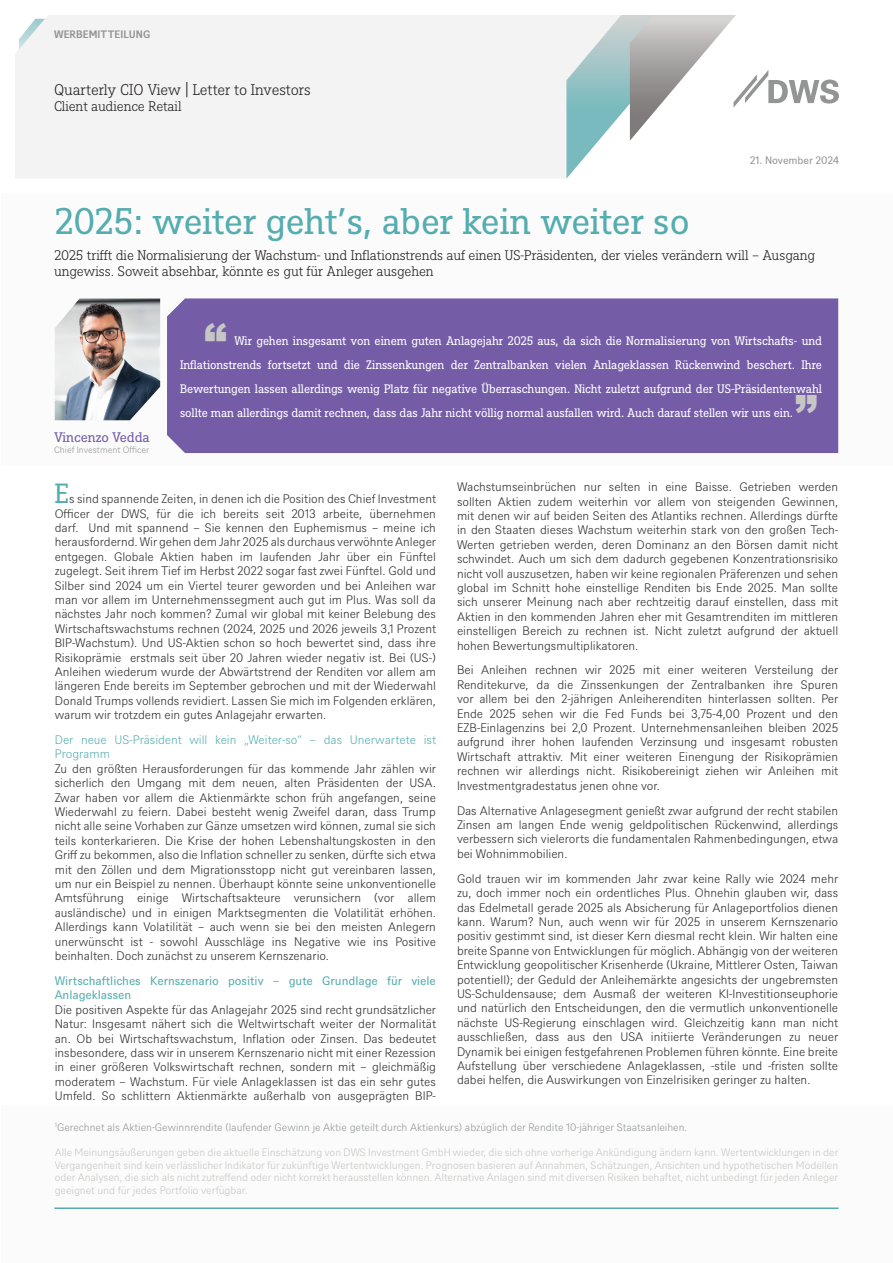
<style>
.page{position:relative;width:893px;height:1263px;background:#fff}
.page>*{position:absolute;margin:0;border:0;box-sizing:border-box;transform-origin:0 0}
.t1{font:900 45px "Arial";color:#c6c6c4}
.t2{font:36px "DWS Slab";letter-spacing:-.005em;color:#55adaf}
.t3{font:27px "DWS Slab";color:#55adaf}
.t4{font:300 15px "DWS Slab";letter-spacing:-.01em;color:#231f20}
.t5{font:300 13.5px/16.2px "DWS Slab";letter-spacing:-.01em;color:#231f20}
.t6{font:13.5px "DWS Slab";letter-spacing:-.01em;color:#745ca7}
.t7{font:300 12px/14.4px "DWS Sans";letter-spacing:-.005em;color:#2a2c2b;text-align:justify}
.t8{font:12px/24px "DWS Slab";letter-spacing:-.01em;color:#fff;text-align:justify}
.t9{font:12px/14.4px "DWS Sans";letter-spacing:-.005em;color:#55adaf}
.t10{font:300 12px/14.4px "DWS Sans";letter-spacing:-.005em;color:#55adaf}
.t11{font:300 10.5px/12.6px "DWS Sans";letter-spacing:-.005em;color:#c6c6c4;text-align:justify}
.t12{font:300 10.5px "DWS Sans";letter-spacing:-.005em;color:#939595}
.t13{font:10.5px "DWS Sans";letter-spacing:-.005em;color:#939595}
.t14{font:700 10.5px "DWS Sans";letter-spacing:.01em;color:#939595}
.t15{font:300 9px "DWS Sans";letter-spacing:-.005em;color:#939595}
</style>
<div class="page">
<div style="left:15px;top:15px;width:551px;height:163px;background:#f3f3f3"></div>
<svg style="left:566px;top:15px;width:64px;height:164px"></svg>
<img style="left:630px;top:15px;width:106px;height:126px">
<div style="left:1px;top:194px;width:891px;height:272px;background:#fbfbfb"></div>
<div style="left:1px;top:1105px;width:891px;height:158px;background:#fbfbfb"></div>
<svg style="left:733px;top:70px;width:106px;height:38px"></svg>
<div style="left:167px;top:298px;width:671px;height:155px;background:#745ca7"></div>
<img style="left:55px;top:298px;width:105px;height:122px">
<hr style="left:54px;top:1207px;width:785px;height:2px;background:#55adaf">
<p class="t14" style="left:54px;top:27px;width:98px">WERBEMITTEILUNG</p>
<p class="t4" style="left:54px;top:79px;width:258px">Quarterly CIO View | Letter to Investors</p>
<p class="t5" style="left:54px;top:97px;width:129px">Client audience Retail</p>
<p class="t2" style="left:54px;top:197px;width:637px">2025: weiter geht’s, aber kein weiter so</p>
<p class="t13" style="left:750px;top:153px;width:91px">21. November 2024</p>
<p class="t5" style="left:54px;top:246px;width:763px">2025 trifft die Normalisierung der Wachstum- und Inflationstrends auf einen US-Präsidenten, der vieles verändern will – Ausgang ungewiss. Soweit absehbar, könnte es gut für Anleger ausgehen</p>
<p class="t1" style="left:204px;top:307px;width:24px">“</p>
<p class="t8" style="left:180px;top:328px;width:643px;text-indent:54px">Wir gehen insgesamt von einem guten Anlagejahr 2025 aus, da sich die Normalisierung von Wirtschafts- und Inflationstrends fortsetzt und die Zinssenkungen der Zentralbanken vielen Anlageklassen Rückenwind beschert. Ihre Bewertungen lassen allerdings wenig Platz für negative Überraschungen. Nicht zuletzt aufgrund der US-Präsidentenwahl sollte man allerdings damit rechnen, dass das Jahr nicht völlig normal ausfallen wird. Auch darauf stellen wir uns ein.</p>
<p class="t1" style="left:795px;top:379px;width:24px">”</p>
<p class="t6" style="left:54px;top:428px;width:97px">Vincenzo Vedda</p>
<p class="t15" style="left:54px;top:444px;width:97px">Chief Investment Officer</p>
<p class="t3" style="left:55px;top:475px;width:16px">E</p>
<p class="t7" style="left:457px;top:479px;width:383px">Wachstumseinbrüchen nur selten in eine Baisse. Getrieben werden sollten Aktien zudem weiterhin vor allem von steigenden Gewinnen, mit denen wir auf beiden Seiten des Atlantiks rechnen. Allerdings dürfte in den Staaten dieses Wachstum weiterhin stark von den großen Tech-Werten getrieben werden, deren Dominanz an den Börsen damit nicht schwindet. Auch um sich dem dadurch gegebenen Konzentrationsrisiko nicht voll auszusetzen, haben wir keine regionalen Präferenzen und sehen global im Schnitt hohe einstellige Renditen bis Ende 2025. Man sollte sich unserer Meinung nach aber rechtzeitig darauf einstellen, dass mit Aktien in den kommenden Jahren eher mit Gesamtrenditen im mittleren einstelligen Bereich zu rechnen ist. Nicht zuletzt aufgrund der aktuell hohen Bewertungsmultiplikatoren.</p>
<p class="t7" style="left:457px;top:662px;width:383px">Bei Anleihen rechnen wir 2025 mit einer weiteren Versteilung der Renditekurve, da die Zinssenkungen der Zentralbanken ihre Spuren vor allem bei den 2-jährigen Anleiherenditen hinterlassen sollten. Per Ende 2025 sehen wir die Fed Funds bei 3,75-4,00 Prozent und den EZB-Einlagenzins bei 2,0 Prozent. Unternehmensanleihen bleiben 2025 aufgrund ihrer hohen laufenden Verzinsung und insgesamt robusten Wirtschaft attraktiv. Mit einer weiteren Einengung der Risikoprämien rechnen wir allerdings nicht. Risikobereinigt ziehen wir Anleihen mit Investmentgradestatus jenen ohne vor.</p>
<p class="t7" style="left:457px;top:802px;width:383px">Das Alternative Anlagesegment genießt zwar aufgrund der recht stabilen Zinsen am langen Ende wenig geldpolitischen Rückenwind, allerdings verbessern sich vielerorts die fundamentalen Rahmenbedingungen, etwa bei Wohnimmobilien.</p>
<p class="t7" style="left:457px;top:870px;width:383px">Gold trauen wir im kommenden Jahr zwar keine Rally wie 2024 mehr zu, doch immer noch ein ordentliches Plus. Ohnehin glauben wir, dass das Edelmetall gerade 2025 als Absicherung für Anlageportfolios dienen kann. Warum? Nun, auch wenn wir für 2025 in unserem Kernszenario positiv gestimmt sind, ist dieser Kern diesmal recht klein. Wir halten eine breite Spanne von Entwicklungen für möglich. Abhängig von der weiteren Entwicklung geopolitischer Krisenherde (Ukraine, Mittlerer Osten, Taiwan potentiell); der Geduld der Anleihemärkte angesichts der ungebremsten US-Schuldensause; dem Ausmaß der weiteren KI-Investitionseuphorie und natürlich den Entscheidungen, den die vermutlich unkonventionelle nächste US-Regierung einschlagen wird. Gleichzeitig kann man nicht ausschließen, dass aus den USA initiierte Veränderungen zu neuer Dynamik bei einigen festgefahrenen Problemen führen könnte. Eine breite Aufstellung über verschiedene Anlageklassen, -stile und -fristen sollte dabei helfen, die Auswirkungen von Einzelrisiken geringer zu halten.</p>
<p class="t12" style="left:55px;top:1120px;width:634px"><sup>1</sup>Gerechnet als Aktien-Gewinnrendite (laufender Gewinn je Aktie geteilt durch Aktienkurs) abzüglich der Rendite 10-jähriger Staatsanleihen.</p>
<p class="t11" style="left:55px;top:1145px;width:785px">Alle Meinungsäußerungen geben die aktuelle Einschätzung von DWS Investment GmbH wieder, die sich ohne vorherige Ankündigung ändern kann. Wertentwicklungen in der Vergangenheit sind kein verlässlicher Indikator für zukünftige Wertentwicklungen. Prognosen basieren auf Annahmen, Schätzungen, Ansichten und hypothetischen Modellen oder Analysen, die sich als nicht zutreffend oder nicht korrekt herausstellen können. Alternative Anlagen sind mit diversen Risiken behaftet, nicht unbedingt für jeden Anleger geeignet und für jedes Portfolio verfügbar.</p>
<p class="t7" style="left:55px;top:491px;width:383px;text-indent:14px">s sind spannende Zeiten, in denen ich die Position des Chief Investment Officer der DWS, für die ich bereits seit 2013 arbeite, übernehmen darf. Und mit spannend – Sie kennen den Euphemismus – meine ich herausfordernd. Wir gehen dem Jahr 2025 als durchaus verwöhnte Anleger entgegen. Globale Aktien haben im laufenden Jahr über ein Fünftel zugelegt. Seit ihrem Tief im Herbst 2022 sogar fast zwei Fünftel. Gold und Silber sind 2024 um ein Viertel teurer geworden und bei Anleihen war man vor allem im Unternehmenssegment auch gut im Plus. Was soll da nächstes Jahr noch kommen? Zumal wir global mit keiner Belebung des Wirtschaftswachstums rechnen (2024, 2025 und 2026 jeweils 3,1 Prozent BIP-Wachstum). Und US-Aktien schon so hoch bewertet sind, dass ihre Risikoprämie erstmals seit über 20 Jahren wieder negativ ist. Bei (US-)<br>Anleihen wiederum wurde der Abwärtstrend der Renditen vor allem am längeren Ende bereits im September gebrochen und mit der Wiederwahl Donald Trumps vollends revidiert. Lassen Sie mich im Folgenden erklären, warum wir trotzdem ein gutes Anlagejahr erwarten.</p>
<p class="t10" style="left:55px;top:732px;width:383px">Der neue US-Präsident will kein „Weiter-so“ – das Unerwartete ist<br>Programm</p>
<p class="t7" style="left:55px;top:761px;width:383px">Zu den größten Herausforderungen für das kommende Jahr zählen wir sicherlich den Umgang mit dem neuen, alten Präsidenten der USA.<br>Zwar haben vor allem die Aktienmärkte schon früh angefangen, seine Wiederwahl zu feiern. Dabei besteht wenig Zweifel daran, dass Trump nicht alle seine Vorhaben zur Gänze umsetzen wird können, zumal sie sich teils konterkarieren. Die Krise der hohen Lebenshaltungskosten in den Griff zu bekommen, also die Inflation schneller zu senken, dürfte sich etwa mit den Zöllen und dem Migrationsstopp nicht gut vereinbaren lassen, um nur ein Beispiel zu nennen. Überhaupt könnte seine unkonventionelle Amtsführung einige Wirtschaftsakteure verunsichern (vor allem ausländische) und in einigen Marktsegmenten die Volatilität erhöhen.<br>Allerdings kann Volatilität – auch wenn sie bei den meisten Anlegern unerwünscht ist - sowohl Ausschläge ins Negative wie ins Positive beinhalten. Doch zunächst zu unserem Kernszenario.</p>
<p class="t9" style="left:55px;top:973px;width:383px">Wirtschaftliches Kernszenario positiv – gute Grundlage für viele<br>Anlageklassen</p>
<p class="t7" style="left:55px;top:1002px;width:383px">Die positiven Aspekte für das Anlagejahr 2025 sind recht grundsätzlicher Natur: Insgesamt nähert sich die Weltwirtschaft weiter der Normalität an. Ob bei Wirtschaftswachstum, Inflation oder Zinsen. Das bedeutet insbesondere, dass wir in unserem Kernszenario nicht mit einer Rezession in einer größeren Volkswirtschaft rechnen, sondern mit – gleichmäßig moderatem – Wachstum. Für viele Anlageklassen ist das ein sehr gutes Umfeld. So schlittern Aktienmärkte außerhalb von ausgeprägten BIP-</p>
</div>
